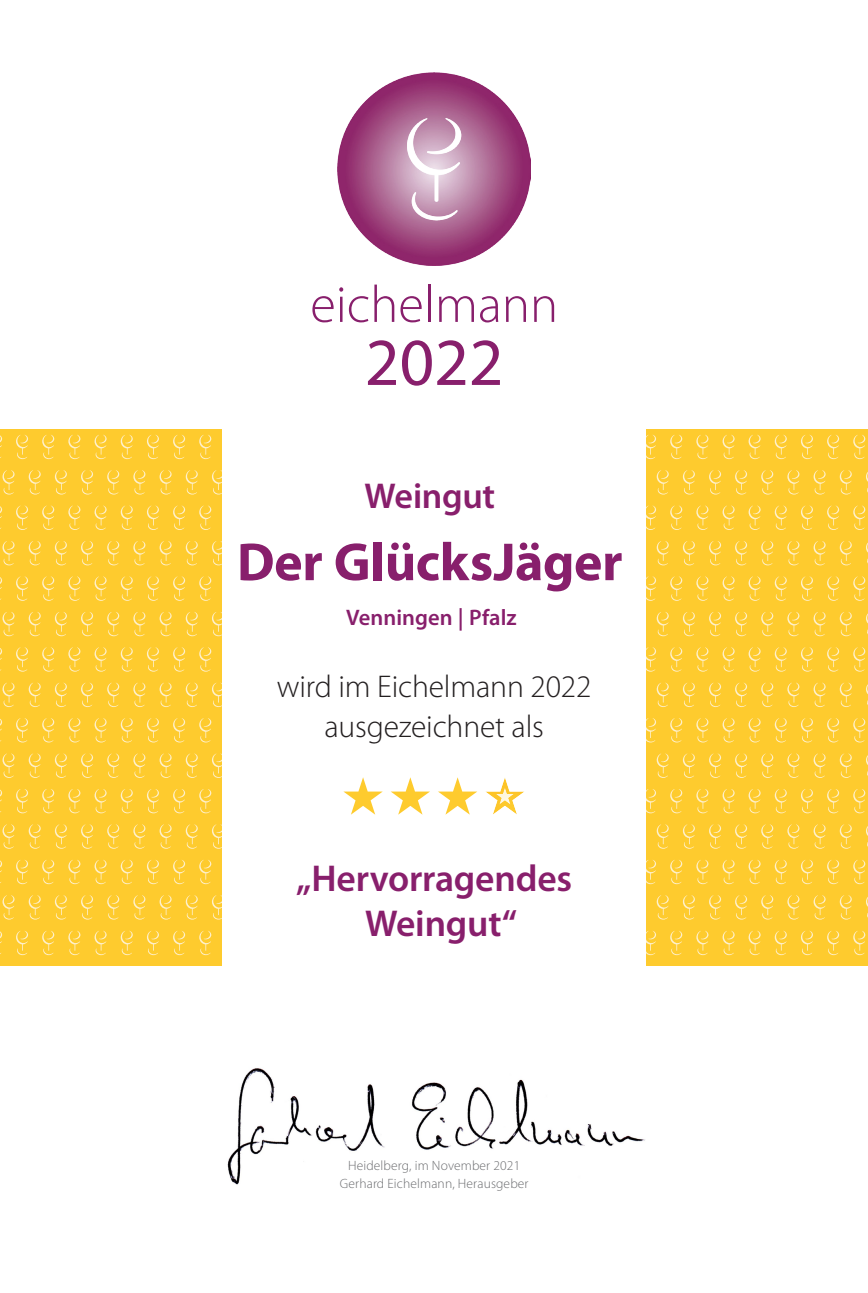
<style>
.page{position:relative;width:868px;height:1293px;background:#fff}
.page>*{position:absolute;margin:0;border:0;box-sizing:border-box;transform-origin:0 0}
.t1{font:67.5px "Myriad Pro";color:#881f6c}
._1__Name_Preisträger{font:700 54px "Myriad Pro";letter-spacing:-.01em;color:#881f6c}
.t2{font:300 52.5px "Myriad Pro";color:#881f6c}
._4__Name_Auszeichnun{font:600 37.5px "Myriad Pro";letter-spacing:-.005em;color:#881f6c}
._1__Name_Preisträger-2{font:600 36px "Myriad Pro";letter-spacing:-.01em;color:#881f6c}
._3__Text_Auszeichnun{font:300 31.5px "Myriad Pro";letter-spacing:-.005em;color:#231f20}
._2__Ortschaft_Winzer{font:600 22.5px "Myriad Pro";letter-spacing:.005em;color:#881f6c}
._5__Infotext{font:300 13.5px "Myriad Pro";letter-spacing:.01em;color:#6c6d70}
</style>
<div class="page">
<div style="left:0;top:428px;width:221px;height:537px;background:#fecb2e"></div>
<svg style="left:0;top:647px;width:212px;height:24px"></svg>
<svg style="left:2px;top:682px;width:219px;height:25px"></svg>
<svg style="left:0;top:435px;width:212px;height:24px"></svg>
<svg style="left:0;top:718px;width:212px;height:24px"></svg>
<svg style="left:2px;top:470px;width:219px;height:24px"></svg>
<svg style="left:2px;top:753px;width:219px;height:25px"></svg>
<svg style="left:0;top:505px;width:212px;height:25px"></svg>
<svg style="left:0;top:789px;width:212px;height:24px"></svg>
<svg style="left:2px;top:541px;width:219px;height:24px"></svg>
<svg style="left:2px;top:824px;width:219px;height:25px"></svg>
<svg style="left:0;top:576px;width:212px;height:25px"></svg>
<svg style="left:0;top:859px;width:212px;height:25px"></svg>
<svg style="left:0;top:930px;width:212px;height:25px"></svg>
<svg style="left:2px;top:612px;width:219px;height:24px"></svg>
<svg style="left:2px;top:895px;width:219px;height:24px"></svg>
<div style="left:646px;top:428px;width:221px;height:537px;background:#fecb2e"></div>
<svg style="left:646px;top:647px;width:220px;height:24px"></svg>
<svg style="left:656px;top:682px;width:211px;height:25px"></svg>
<svg style="left:646px;top:435px;width:220px;height:24px"></svg>
<svg style="left:646px;top:718px;width:220px;height:24px"></svg>
<svg style="left:656px;top:470px;width:211px;height:24px"></svg>
<svg style="left:656px;top:753px;width:211px;height:25px"></svg>
<svg style="left:646px;top:505px;width:220px;height:25px"></svg>
<svg style="left:646px;top:789px;width:220px;height:24px"></svg>
<svg style="left:656px;top:541px;width:211px;height:24px"></svg>
<svg style="left:656px;top:824px;width:211px;height:25px"></svg>
<svg style="left:646px;top:576px;width:220px;height:25px"></svg>
<svg style="left:646px;top:859px;width:220px;height:25px"></svg>
<svg style="left:646px;top:930px;width:220px;height:25px"></svg>
<svg style="left:656px;top:612px;width:211px;height:24px"></svg>
<svg style="left:656px;top:895px;width:211px;height:24px"></svg>
<img style="left:338px;top:72px;width:192px;height:193px">
<img style="left:227px;top:1068px;width:418px;height:117px">
<svg style="left:343px;top:777px;width:39px;height:37px"></svg>
<svg style="left:391px;top:777px;width:39px;height:37px"></svg>
<svg style="left:438px;top:777px;width:39px;height:37px"></svg>
<svg style="left:485px;top:778px;width:39px;height:36px"></svg>
<div style="left:493px;top:785px;width:21px;height:19px;background:#fecb2e;opacity:.17"></div>
<p class="t2" style="left:310px;top:275px;width:249px">eichelmann</p>
<p class="t1" style="left:365px;top:321px;width:140px">2022</p>
<p class="_1__Name_Preisträger-2" style="left:364px;top:473px;width:132px">Weingut</p>
<p class="_1__Name_Preisträger" style="left:237px;top:527px;width:387px">Der GlücksJäger</p>
<p class="_2__Ortschaft_Winzer" style="left:346px;top:603px;width:172px">Venningen | Pfalz</p>
<p class="_3__Text_Auszeichnun" style="left:277px;top:669px;width:316px">wird im Eichelmann 2022</p>
<p class="_3__Text_Auszeichnun" style="left:324px;top:709px;width:221px">ausgezeichnet als</p>
<p class="_4__Name_Auszeichnun" style="left:296px;top:854px;width:277px">„Hervorragendes</p>
<p class="_4__Name_Auszeichnun" style="left:365px;top:899px;width:153px">Weingut“</p>
<p class="_5__Infotext" style="left:348px;top:1158px;width:174px">Heidelberg, im November 2021</p>
<p class="_5__Infotext" style="left:340px;top:1176px;width:190px">Gerhard Eichelmann, Herausgeber</p>
</div>
